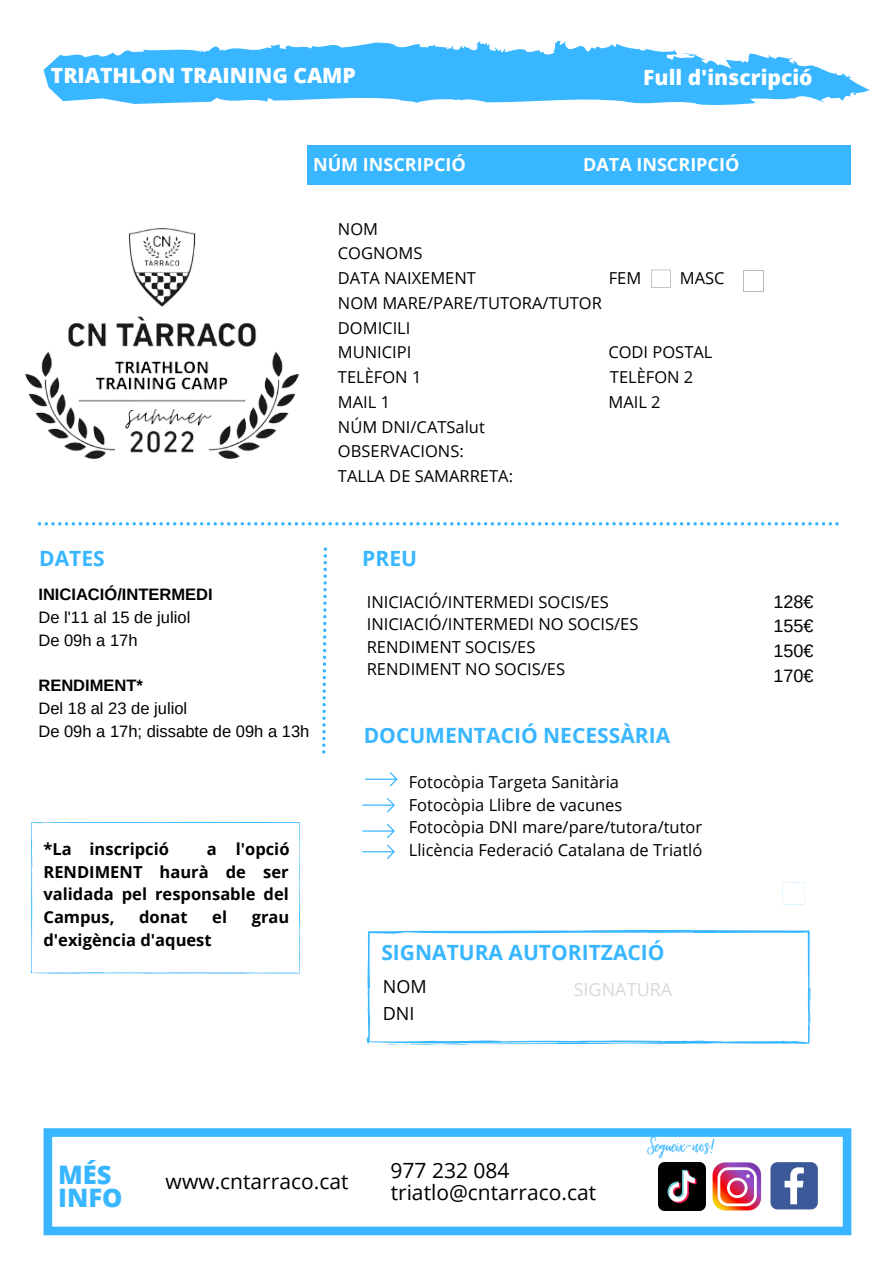
<style>
.page{position:relative;width:894px;height:1264px;background:#fff}
.page>*{position:absolute;margin:0;border:0;box-sizing:border-box;transform-origin:0 0}
.t1{font:27px "Virtual";color:#38b6ff}
.t2{font:800 25.5px "Open Sans";color:#38b6ff}
.t3{font:700 21px "Open Sans";color:#38b6ff}
.t4{font:21px "Open Sans";color:#000}
.t5{font:800 21px "Open Sans";color:#fff}
.t6{font:700 18px "Open Sans";color:#fff}
.t7{font:18px "Arimo";color:#000}
.t8{font:18px "Open Sans";color:#d9d9d9}
.t9{font:18px "Open Sans";color:#000}
.t10{font:16.5px "Open Sans";color:#000}
.t11{font:700 16.5px/22.5px "Open Sans";color:#000;text-align:justify}
.t12{font:16.5px "Arimo";color:#000}
.t13{font:700 16.5px "Arimo";color:#000}
</style>
<div class="page">
<svg style="left:43px;top:40px;width:826px;height:65px;fill:#38b6ff"></svg>
<svg style="left:43px;top:1128px;width:808px;height:107px"></svg>
<svg style="left:770px;top:1162px;width:47px;height:47px"></svg>
<div style="left:307px;top:145px;width:543px;height:40px;background:#38b6ff"></div>
<svg style="left:651px;top:270px;width:19px;height:18px"></svg>
<svg style="left:743px;top:270px;width:20px;height:22px"></svg>
<svg style="left:782px;top:882px;width:22px;height:22px"></svg>
<svg style="left:397px;top:522px;width:441px;height:3px"></svg>
<svg style="left:365px;top:772px;width:32px;height:14px"></svg>
<svg style="left:362px;top:798px;width:33px;height:14px"></svg>
<svg style="left:362px;top:823px;width:33px;height:15px"></svg>
<svg style="left:367px;top:930px;width:443px;height:115px"></svg>
<img style="left:705px;top:1155px;width:63px;height:62px">
<svg style="left:31px;top:821px;width:269px;height:153px"></svg>
<svg style="left:322px;top:581px;width:5px;height:172px"></svg>
<img style="left:658px;top:1162px;width:47px;height:48px">
<svg style="left:362px;top:844px;width:33px;height:15px"></svg>
<img style="left:25px;top:227px;width:372px;height:351px">
<p class="t5" style="left:51px;top:60px;width:306px">TRIATHLON TRAINING CAMP</p>
<p class="t5" style="left:643px;top:62px;width:171px">Full d'inscripció</p>
<p class="t6" style="left:313px;top:152px;width:154px">NÚM INSCRIPCIÓ</p>
<p class="t6" style="left:583px;top:152px;width:158px">DATA INSCRIPCIÓ</p>
<p class="t3" style="left:39px;top:543px;width:67px">DATES</p>
<p class="t13" style="left:38px;top:585px;width:176px">INICIACIÓ/INTERMEDI</p>
<p class="t12" style="left:38px;top:608px;width:153px">De l'11 al 15 de juliol</p>
<p class="t12" style="left:38px;top:631px;width:101px">De 09h a 17h</p>
<p class="t13" style="left:38px;top:676px;width:106px">RENDIMENT*</p>
<p class="t12" style="left:38px;top:699px;width:150px">Del 18 al 23 de juliol</p>
<p class="t12" style="left:38px;top:722px;width:272px">De 09h a 17h; dissabte de 09h a 13h</p>
<p class="t11" style="left:43px;top:837px;width:247px;text-indent:163px">a l'opció RENDIMENT haurà de ser validada pel responsable del Campus,</p>
<p class="t11" style="left:43px;top:837px;width:127px">*La inscripció</p>
<p class="t11" style="left:139px;top:905px;width:50px">donat</p>
<p class="t11" style="left:212px;top:905px;width:16px">el</p>
<p class="t11" style="left:251px;top:905px;width:39px">grau</p>
<p class="t11" style="left:43px;top:927px;width:170px">d'exigència d'aquest</p>
<p class="t10" style="left:338px;top:217px;width:42px">NOM</p>
<p class="t10" style="left:338px;top:242px;width:86px">COGNOMS</p>
<p class="t10" style="left:338px;top:266px;width:139px">DATA NAIXEMENT</p>
<p class="t10" style="left:608px;top:266px;width:34px">FEM</p>
<p class="t10" style="left:679px;top:266px;width:46px">MASC</p>
<p class="t10" style="left:338px;top:291px;width:265px">NOM MARE/PARE/TUTORA/TUTOR</p>
<p class="t10" style="left:338px;top:316px;width:74px">DOMICILI</p>
<p class="t10" style="left:338px;top:341px;width:75px">MUNICIPI</p>
<p class="t10" style="left:608px;top:341px;width:105px">CODI POSTAL</p>
<p class="t10" style="left:338px;top:365px;width:85px">TELÈFON 1</p>
<p class="t10" style="left:609px;top:365px;width:85px">TELÈFON 2</p>
<p class="t10" style="left:338px;top:390px;width:54px">MAIL 1</p>
<p class="t10" style="left:608px;top:390px;width:54px">MAIL 2</p>
<p class="t10" style="left:338px;top:415px;width:148px">NÚM DNI/CATSalut</p>
<p class="t10" style="left:338px;top:440px;width:127px">OBSERVACIONS:</p>
<p class="t10" style="left:338px;top:464px;width:177px">TALLA DE SAMARRETA:</p>
<p class="t3" style="left:362px;top:543px;width:56px">PREU</p>
<p class="t10" style="left:366px;top:590px;width:243px">INICIACIÓ/INTERMEDI SOCIS/ES</p>
<p class="t10" style="left:366px;top:612px;width:273px">INICIACIÓ/INTERMEDI NO SOCIS/ES</p>
<p class="t10" style="left:366px;top:635px;width:170px">RENDIMENT SOCIS/ES</p>
<p class="t10" style="left:366px;top:657px;width:200px">RENDIMENT NO SOCIS/ES</p>
<p class="t3" style="left:363px;top:720px;width:308px">DOCUMENTACIÓ NECESSÀRIA</p>
<p class="t10" style="left:408px;top:770px;width:212px">Fotocòpia Targeta Sanitària</p>
<p class="t10" style="left:408px;top:793px;width:215px">Fotocòpia Llibre de vacunes</p>
<p class="t10" style="left:408px;top:815px;width:295px">Fotocòpia DNI mare/pare/tutora/tutor</p>
<p class="t10" style="left:408px;top:838px;width:295px">Llicència Federació Catalana de Triatló</p>
<p class="t3" style="left:381px;top:937px;width:285px">SIGNATURA AUTORITZACIÓ</p>
<p class="t9" style="left:383px;top:973px;width:45px">NOM</p>
<p class="t9" style="left:383px;top:1001px;width:33px">DNI</p>
<p class="t8" style="left:573px;top:976px;width:100px">SIGNATURA</p>
<p class="t2" style="left:58px;top:1156px;width:55px">MÉS</p>
<p class="t2" style="left:58px;top:1179px;width:66px">INFO</p>
<p class="t4" style="left:166px;top:1166px;width:184px">www.cntarraco.cat</p>
<p class="t4" style="left:390px;top:1155px;width:120px">977 232 084</p>
<p class="t4" style="left:390px;top:1177px;width:207px">triatlo@cntarraco.cat</p>
<p class="t1" style="left:647px;top:1131px;width:69px">Segueix-nos!</p>
<p class="t7" style="left:773px;top:591px;width:42px">128€</p>
<p class="t7" style="left:773px;top:616px;width:42px">155€</p>
<p class="t7" style="left:773px;top:641px;width:42px">150€</p>
<p class="t7" style="left:773px;top:665px;width:42px">170€</p>
</div>
